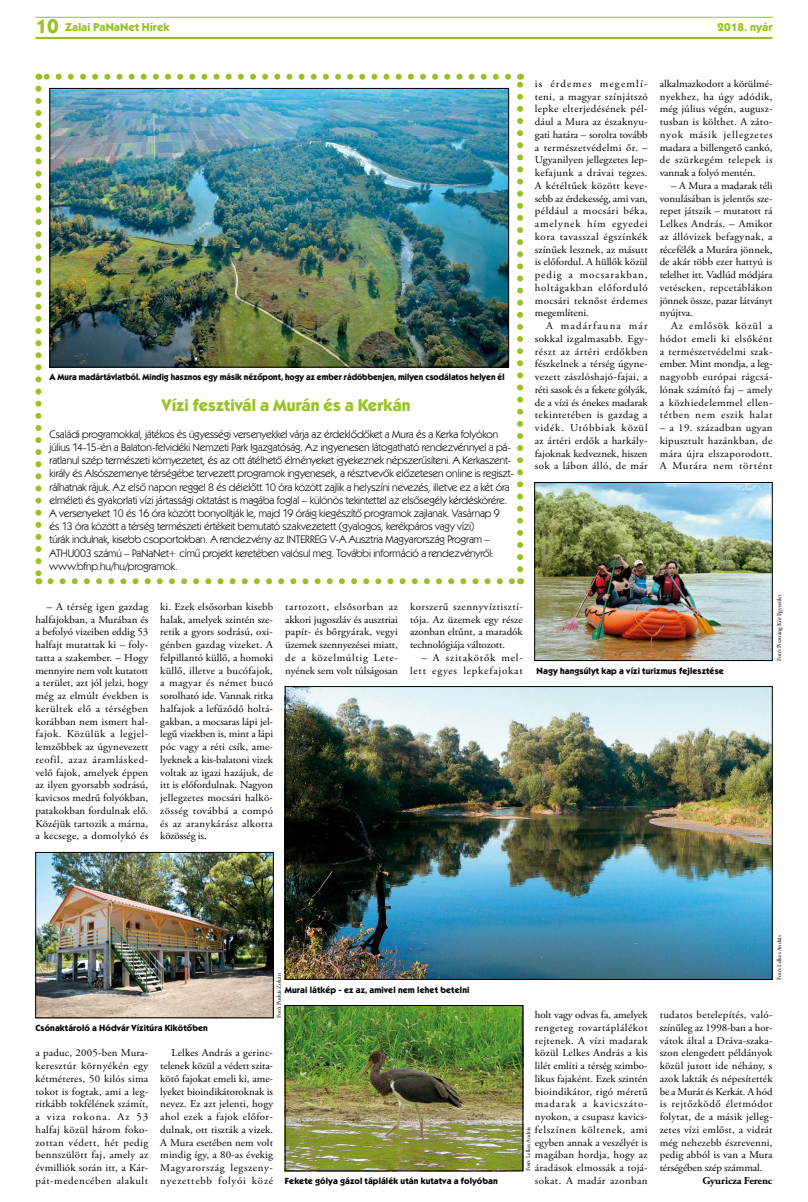
<style>
.page{position:relative;width:808px;height:1202px;background:#fff}
.page>*{position:absolute;margin:0;border:0;box-sizing:border-box;transform-origin:0 0}
.t1{font:17px "Kabel Bold ITC";color:#98c222}
.t2{font:11.5px "Kabel Bold ITC";color:#98c222}
.t3{font:11px/13.2px "ITC Kabel Book HBT Book";letter-spacing:-.005em;color:#000}
.t4{font:10.5px/12.8px "Adobe Garamond Pro";letter-spacing:.025em;color:#000;text-align:justify;scale:1.04 1}
.t5{font:10.5px/12.8px "Adobe Garamond Pro";letter-spacing:.07em;color:#000;text-align:right;scale:1.04 1}
.t6{font:700 10.5px "Adobe Garamond Pro";letter-spacing:-.01em;color:#000;scale:1.04 1}
.t7{font:9px "Kabel Bold ITC";letter-spacing:.01em;color:#000}
.t8{font:9px "Kabel Bold ITC";letter-spacing:.01em;color:#000;scale:.96 1}
.t9{font:6px "Adobe Garamond Pro";letter-spacing:-.01em;color:#000}
.s1{font-size:20px}
</style>
<div class="page">
<hr style="left:35px;top:37px;width:737px;height:2px;background:#98c222">
<hr style="left:35px;top:17px;width:737px;height:1px;background:#98c222">
<img style="left:287px;top:1007px;width:234px;height:162px">
<div style="left:285px;top:1005px;width:238px;height:166px;border:1px solid #000"></div>
<img style="left:37px;top:854px;width:235px;height:162px">
<div style="left:35px;top:852px;width:239px;height:166px;border:1px solid #000"></div>
<img style="left:536px;top:484px;width:234px;height:175px">
<div style="left:534px;top:482px;width:238px;height:179px;border:1px solid #000"></div>
<img style="left:287px;top:688px;width:483px;height:290px">
<div style="left:285px;top:686px;width:487px;height:294px;border:1px solid #000"></div>
<svg style="left:50px;top:578px;width:464px;height:6px"></svg>
<svg style="left:35px;top:89px;width:6px;height:495px"></svg>
<svg style="left:517px;top:74px;width:6px;height:495px"></svg>
<svg style="left:38px;top:74px;width:470px;height:6px"></svg>
<img style="left:52px;top:90px;width:455px;height:275px">
<div style="left:50px;top:88px;width:459px;height:279px;border:1px solid #000"></div>
<p class="t2" style="left:35px;top:19px;width:136px"><span class="s1">10</span> Zalai PaNaNet Hírek</p>
<p class="t2" style="left:718px;top:19px;width:56px">2018. nyár</p>
<p class="t8" style="left:50px;top:371px;width:475px">A Mura madártávlatból. Mindig hasznos egy másik nézőpont, hogy az ember rádöbbenjen, milyen csodálatos helyen él</p>
<h1 class="t1" style="left:162px;top:395px;width:250px">Vízi fesztivál a Murán és a Kerkán</h1>
<p class="t3" style="left:50px;top:427px;width:466px">Családi programokkal, játékos és ügyességi versenyekkel várja az érdeklôdôket a Mura és a Kerka folyókon július 14-15-én a Balaton-felvidéki Nemzeti Park Igazgatóság. Az ingyenesen látogatható rendezvénnyel a pá&shy;ratlanul szép természeti környezetet, és az ott átélhetô élményeket igyekeznek népszerûsíteni. A Kerkaszent&shy;király és Alsószemenye térségébe tervezett programok ingyenesek, a résztvevôk elôzetesen online is regiszt&shy;rálhatnak rájuk. Az elsô napon reggel 8 és délelôtt 10 óra között zajlik a helyszíni nevezés, illetve ez a két óra elméleti és gyakorlati vízi jártassági oktatást is magába foglal – különös tekintettel az elsôsegély kérdéskörére.<br>A versenyeket 10 és 16 óra között bonyolítják le, majd 19 óráig kiegészítô programok zajlanak. Vasárnap 9<br>és 13 óra között a térség természeti értékeit bemutató szakvezetett (gyalogos, kerékpáros vagy vízi)<br>túrák indulnak, kisebb csoportokban. A rendezvény az INTERREG V-A Ausztria Magyarország Program – ATHU003 számú – PaNaNet+ címû projekt keretében valósul meg. További információ a rendezvényrôl: www.bfnp.hu/hu/programok.</p>
<p class="t4" style="left:35px;top:600px;width:110px;text-indent:11px">– A térség igen gazdag halfajokban, a Murában és a befolyó vizeiben eddig 53 halfajt mutattak ki – foly&shy;tatta a szakember. – Hogy mennyire nem volt kutatott a terület, azt jól jelzi, hogy még az elmúlt években is kerültek elő a térségben korábban nem ismert hal&shy;fajok. Közülük a legjel&shy;lemzőbbek az úgynevezett reofil, azaz áramlásked&shy;velő fajok, amelyek éppen az ilyen gyorsabb sodrású, kavicsos medrű folyókban, patakokban fordulnak elő.<br>Közéjük tartozik a márna, a kecsege, a domolykó és</p>
<p class="t4" style="left:160px;top:600px;width:110px">ki. Ezek elsősorban kisebb halak, amelyek szintén sze&shy;retik a gyors sodrású, oxi&shy;génben gazdag vizeket. A felpillantó küllő, a homoki küllő, illetve a bucófajok, a magyar és német bucó sorolható ide. Vannak ritka halfajok a lefűződő holtá&shy;gakban, a mocsaras lápi jel&shy;legű vizekben is, mint a lápi póc vagy a réti csík, ame&shy;lyeknek a kis-balatoni vizek voltak az igazi hazájuk, de itt is előfordulnak. Nagyon jellegzetes mocsári halkö&shy;zösség továbbá a compó és az aranykárász alkotta közösség is.</p>
<p class="t4" style="left:285px;top:600px;width:110px">tartozott, elsősorban az akkori jugoszláv és ausztriai papír- és bőrgyárak, vegyi üzemek szennyezései miatt, de a közelmúltig Lete&shy;nyének sem volt túlságosan</p>
<p class="t4" style="left:410px;top:600px;width:110px">korszerű szennyvíztisztí&shy;tója. Az üzemek egy része azonban eltűnt, a maradók technológiája változott.</p>
<p class="t5" style="left:410px;top:651px;width:110px">– A szitakötők mel&shy;lett egyes lepkefajokat</p>
<p class="t4" style="left:535px;top:77px;width:110px">is érdemes megemlí&shy;teni, a magyar színjátszó lepke elterjedésének pél&shy;dául a Mura az északnyu&shy;gati határa – sorolta tovább a természetvédelmi őr. – Ugyanilyen jellegzetes lep&shy;kefajunk a drávai tegzes.<br>A kétéltűek között keve&shy;sebb az érdekesség, ami van, például a mocsári béka, amelynek hím egyedei kora tavasszal égszínkék színűek lesznek, az másutt is előfordul. A hüllők közül pedig a mocsarakban, holtágakban előforduló mocsári teknőst érdemes megemlíteni.</p>
<p class="t4" style="left:535px;top:320px;width:110px;text-indent:11px">A madárfauna már sokkal izgalmasabb. Egy&shy;részt az ártéri erdőkben fészkelnek a térség úgyne&shy;vezett zászlóshajó-fajai, a réti sasok és a fekete gólyák, de a vízi és énekes madarak tekintetében is gazdag a vidék. Utóbbiak közül az ártéri erdők a harkály&shy;fajoknak kedveznek, hiszen sok a lábon álló, de már</p>
<p class="t4" style="left:660px;top:77px;width:110px">alkalmazkodott a körülmé&shy;nyekhez, ha úgy adódik, még július végén, augusz&shy;tusban is költhet. A záto&shy;nyok másik jellegzetes madara a billengető cankó, de szürkegém telepek is vannak a folyó mentén.</p>
<p class="t4" style="left:660px;top:179px;width:110px;text-indent:11px">– A Mura a madarak téli vonulásában is jelentős sze&shy;repet játszik – mutatott rá Lelkes András. – Amikor az állóvizek befagynak, a récefélék a Murára jönnek, de akár több ezer hattyú is telelhet itt. Vadlúd módjára vetéseken, repcetáblákon jönnek össze, pazar látványt nyújtva.</p>
<p class="t4" style="left:660px;top:320px;width:110px;text-indent:11px">Az emlősök közül a hódot emeli ki elsőként a természetvédelmi szak&shy;ember. Mint mondja, a leg&shy;nagyobb európai rágcsá&shy;lónak számító faj – amely a közhiedelemmel ellen&shy;tétben nem eszik halat</p>
<p class="t4" style="left:660px;top:422px;width:110px">– a 19. században ugyan kipusztult hazánkban, de mára újra elszaporodott.<br>A Murára nem történt</p>
<p class="t9" style="left:775px;top:661px;width:68px;rotate:-90deg">Fotó: Pisztráng Kör Egyesület</p>
<p class="t7" style="left:537px;top:665px;width:189px">Nagy hangsúlyt kap a vízi turizmus fejlesztése</p>
<p class="t7" style="left:35px;top:1022px;width:174px">Csónaktároló a Hódvár Vízitúra Kikötőben</p>
<p class="t9" style="left:275px;top:1018px;width:46px;rotate:-90deg">Fotó: Puskás Zoltán</p>
<p class="t7" style="left:285px;top:984px;width:186px">Murai látkép - ez az, amivel nem lehet betelni</p>
<p class="t4" style="left:35px;top:1047px;width:110px">a paduc, 2005-ben Mura&shy;keresztúr környékén egy kétméteres, 50 kilós sima tokot is fogtak, ami a leg&shy;ritkább tokfélének számít, a viza rokona. Az 53 halfaj közül három foko&shy;zottan védett, hét pedig bennszülött faj, amely az évmilliók során itt, a Kár&shy;pát-medencében alakult</p>
<p class="t4" style="left:160px;top:1047px;width:110px;text-indent:11px">Lelkes András a gerinc&shy;telenek közül a védett szita&shy;kötő fajokat emeli ki, ame&shy;lyeket bioindikátoroknak is nevez. Ez azt jelenti, hogy ahol ezek a fajok előfor&shy;dulnak, ott tiszták a vizek.<br>A Mura esetében nem volt mindig így, a 80-as évekig Magyarország legszen - nyezettebb folyói közé</p>
<p class="t7" style="left:285px;top:1175px;width:214px">Fekete gólya gázol táplálék után kutatva a folyóban</p>
<p class="t9" style="left:775px;top:980px;width:46px;rotate:-90deg">Fotó: Lelkes András</p>
<p class="t4" style="left:535px;top:1009px;width:110px">holt vagy odvas fa, amelyek rengeteg rovartáplálékot rejtenek. A vízi madarak közül Lelkes András a kis lilét említi a térség szimbo&shy;likus fajaként. Ezek szintén bioindikátor, rigó méretű madarak a kavicszáto&shy;nyokon, a csupasz kavics&shy;felszínen költenek, ami egyben annak a veszélyét is magában hordja, hogy az áradások elmossák a tojá&shy;sokat. A madár azonban</p>
<p class="t9" style="left:525px;top:1171px;width:46px;rotate:-90deg">Fotó: Lelkes András</p>
<p class="t4" style="left:660px;top:1009px;width:110px">tudatos betelepítés, való&shy;színűleg az 1998-ban a hor&shy;vátok által a Dráva-szaka&shy;szon elengedett példányok közül jutott ide néhány, s azok lakták és népesítették be a Murát és Kerkát. A hód is rejtőzködő életmódot folytat, de a másik jelleg&shy;zetes vízi emlőst, a vidrát még nehezebb észrevenni, pedig abból is van a Mura térségében szép számmal.</p>
<p class="t6" style="left:702px;top:1174px;width:69px">Gyuricza Ferenc</p>
</div>
